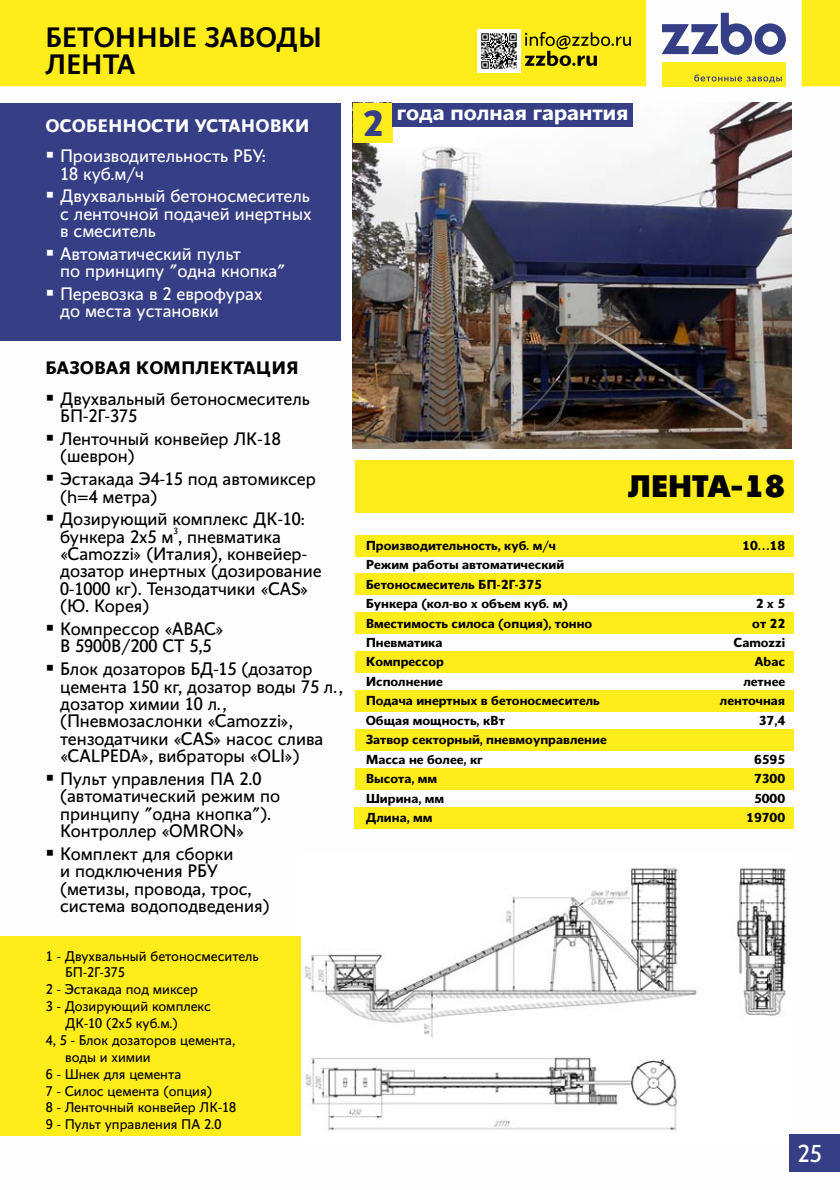
<style>
.page{position:relative;width:840px;height:1190px;background:#fff}
.page>*{position:absolute;margin:0;border:0;box-sizing:border-box;transform-origin:0 0}
.t1{font:900 28.8px "A Futurica";color:#000}
.t2{font:500 28px/26px "Conqueror Sans";color:#000}
.t3{font:24.4px "Conqueror Sans";color:#fefefe}
.t4{font:700 22px "Conqueror Sans";color:#fefefe}
.t5{font:18px/17.4px "Conqueror Sans";color:#000}
.t6{font:18px/17.4px "Conqueror Sans";color:#fefefe}
.t7{font:700 18px "Conqueror Sans";color:#fefefe}
.t8{font:700 18px "Conqueror Sans";color:#000}
.t9{font:14px "Conqueror Sans";color:#000}
.t10{font:700 13px/19.4px "Conqueror Sans";color:#000}
.t11{font:9px "Conqueror Sans";color:#000}
.s1{font-size:36px;color:#363f86}
</style>
<div class="page">
<img style="left:353px;top:103px;width:439px;height:345px">
<img style="left:304px;top:868px;width:486px;height:272px">
<div style="left:790px;top:1134px;width:50px;height:38px;background:#363f86"></div>
<svg style="left:0;top:0;width:840px;height:86px;background:#feed2f"></svg>
<svg style="left:662px;top:13px;width:124px;height:42px"></svg>
<div style="left:662px;top:62px;width:124px;height:24px;background:#ffec1b"></div>
<svg style="left:694px;top:74px;width:88px;height:9px"></svg>
<svg style="left:525px;top:32px;width:106px;height:34px;background:#c1b314"></svg>
<img style="left:478px;top:29px;width:43px;height:1px">
<div style="left:355px;top:461px;width:439px;height:52px;background:#ffec1b"></div>
<div style="left:0;top:103px;width:341px;height:238px;background:#363f86"></div>
<div style="left:355px;top:535px;width:439px;height:21px;background:#ffec1b"></div>
<div style="left:355px;top:573px;width:439px;height:22px;background:#ffec1b"></div>
<div style="left:0;top:936px;width:301px;height:199px;background:#ffec1b"></div>
<div style="left:355px;top:612px;width:439px;height:22px;background:#ffec1b"></div>
<div style="left:355px;top:651px;width:439px;height:22px;background:#ffec1b"></div>
<div style="left:355px;top:690px;width:439px;height:22px;background:#ffec1b"></div>
<div style="left:355px;top:729px;width:439px;height:22px;background:#ffec1b"></div>
<div style="left:355px;top:768px;width:439px;height:22px;background:#ffec1b"></div>
<div style="left:354px;top:808px;width:439px;height:21px;background:#ffec1b"></div>
<img style="left:478px;top:30px;width:43px;height:43px">
<div style="left:353px;top:103px;width:40px;height:40px;background:#ffec1b"></div>
<div style="left:393px;top:103px;width:240px;height:24px;background:#363f86"></div>
<h2 class="t2" style="left:45px;top:27px;width:278px">БЕТОННЫЕ ЗАВОДЫ<br>ЛЕНТА</h2>
<p class="t7" style="left:45px;top:115px;width:266px">ОСОБЕННОСТИ УСТАНОВКИ</p>
<p class="t6" style="left:60px;top:147px;width:207px">Производительность РБУ:<br>18 куб.м/ч</p>
<p class="t6" style="left:60px;top:187px;width:253px;text-align:justify">Двухвальный бетоносмеситель с ленточной подачей инертных в смеситель</p>
<p class="t6" style="left:60px;top:245px;width:227px">Автоматический пульт<br>по принципу "одна кнопка"</p>
<p class="t6" style="left:60px;top:285px;width:204px">Перевозка в 2 еврофурах до места установки</p>
<p class="t8" style="left:45px;top:357px;width:255px">БАЗОВАЯ КОМПЛЕКТАЦИЯ</p>
<p class="t5" style="left:60px;top:390px;width:251px">Двухвальный бетоносмеситель<br>БП-2Г-375</p>
<p class="t5" style="left:60px;top:430px;width:222px">Ленточный конвейер ЛК-18 (шеврон)</p>
<p class="t5" style="left:60px;top:470px;width:257px">Эстакада Э4-15 под автомиксер (h=4 метра)</p>
<p class="t5" style="left:60px;top:510px;width:246px">Дозирующий комплекс ДК-10: бункера 2х5 м , пневматика</p>
<p class="t11" style="left:174px;top:525px;width:6px">3</p>
<p class="t5" style="left:60px;top:545px;width:263px">«Camozzi» (Италия), конвейер&shy;дозатор инертных (дозирование<br>0-1000 кг). Тензодатчики «CAS» (Ю. Корея)</p>
<p class="t5" style="left:60px;top:620px;width:165px">Компрессор «ABAC»<br>B 5900B/200 CT 5,5</p>
<p class="t5" style="left:60px;top:660px;width:284px">Блок дозаторов БД-15 (дозатор цемента 150 кг, дозатор воды 75 л., дозатор химии 10 л., (Пневмозаслонки «Camozzi», тензодатчики «CAS» насос слива «CALPEDA», вибраторы «OLI»)</p>
<p class="t5" style="left:60px;top:770px;width:222px">Пульт управления ПА 2.0 (автоматический режим по принципу "одна кнопка").<br>Контроллер «OMRON»</p>
<p class="t5" style="left:60px;top:845px;width:211px">Комплект для сборки<br>и подключения РБУ (метизы, провода, трос, система водоподведения)</p>
<p class="t9" style="left:46px;top:947px;width:214px">1 - Двухвальный бетоносмеситель</p>
<p class="t9" style="left:65px;top:964px;width:61px">БП-2Г-375</p>
<p class="t9" style="left:46px;top:981px;width:154px">2 - Эстакада под миксер</p>
<p class="t9" style="left:46px;top:998px;width:167px">3 - Дозирующий комплекс</p>
<p class="t9" style="left:65px;top:1015px;width:114px">ДК-10 (2х5 куб.м.)</p>
<p class="t9" style="left:46px;top:1032px;width:191px">4, 5 - Блок дозаторов цемента,</p>
<p class="t9" style="left:65px;top:1049px;width:87px">воды и химии</p>
<p class="t9" style="left:46px;top:1066px;width:137px">6 - Шнек для цемента</p>
<p class="t9" style="left:46px;top:1083px;width:168px">7 - Силос цемента (опция)</p>
<p class="t9" style="left:46px;top:1099px;width:192px">8 - Ленточный конвейер ЛК-18</p>
<p class="t9" style="left:46px;top:1116px;width:177px">9 - Пульт управления ПА 2.0</p>
<p class="t4" style="left:362px;top:99px;width:268px"><span class="s1">2</span> года полная гарантия</p>
<h1 class="t1" style="left:629px;top:473px;width:158px">ЛЕНТА-18</h1>
<p class="t10" style="left:366px;top:536px;width:243px">Производительность, куб. м/ч<br>Режим работы автоматический<br>Бетоносмеситель БП-2Г-375<br>Бункера (кол-во х объем куб. м)<br>Вместимость силоса (опция), тонно<br>Пневматика<br>Компрессор<br>Исполнение<br>Подача инертных в бетоносмеситель<br>Общая мощность, кВт<br>Затвор секторный, пневмоуправление<br>Масса не более, кг<br>Высота, мм<br>Ширина, мм<br>Длина, мм</p>
<p class="t10" style="left:742px;top:536px;width:44px">10...18</p>
<p class="t10" style="left:720px;top:594px;width:67px;text-align:right">2х5<br>от 22<br>Camozzi<br>Abac летнее ленточная<br>37,4</p>
<p class="t10" style="left:746px;top:750px;width:40px;text-align:center">6595<br>7300<br>5000<br>19700</p>
<h3 class="t3" style="left:797px;top:1140px;width:26px">25</h3>
</div>
